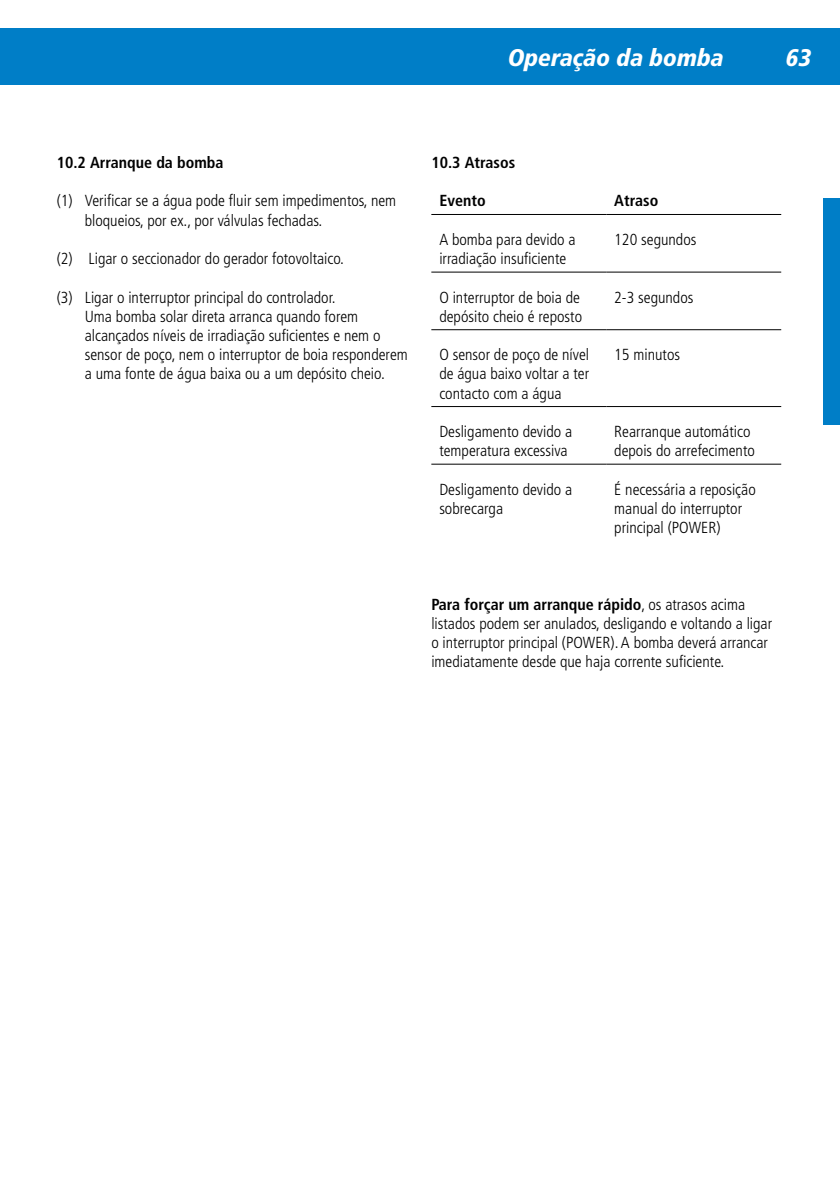
<style>
.page{position:relative;width:840px;height:1191px;background:#fff}
.page>*{position:absolute;margin:0;border:0;box-sizing:border-box;transform-origin:0 0}
.t1{font:italic 900 condensed 24px "Frutiger LT Pro";color:#fff}
.t2{font:300 condensed 16px/19.2px "Frutiger LT Pro";color:#000}
.t3{font:700 condensed 16px "Frutiger LT Pro";color:#000}
.s1{font-weight:700}
</style>
<div class="page">
<hr style="left:431px;top:214px;width:175px;height:1px;background:#000">
<hr style="left:606px;top:214px;width:174px;height:1px;background:#000">
<hr style="left:431px;top:272px;width:175px;height:1px;background:#000">
<hr style="left:606px;top:272px;width:174px;height:1px;background:#000">
<hr style="left:431px;top:329px;width:175px;height:1px;background:#000">
<hr style="left:606px;top:329px;width:174px;height:1px;background:#000">
<hr style="left:431px;top:406px;width:175px;height:1px;background:#000">
<hr style="left:606px;top:406px;width:174px;height:1px;background:#000">
<hr style="left:431px;top:464px;width:175px;height:1px;background:#000">
<hr style="left:606px;top:464px;width:174px;height:1px;background:#000">
<div style="left:0;top:28px;width:839px;height:57px;background:#007ec7"></div>
<div style="left:822px;top:198px;width:17px;height:227px;background:#007ec7"></div>
<h1 class="t1" style="left:508px;top:43px;width:217px">Operação da bomba</h1>
<h1 class="t1" style="left:786px;top:43px;width:26px">63</h1>
<p class="t3" style="left:57px;top:153px;width:168px">10.2 Arranque da bomba</p>
<p class="t2" style="left:85px;top:191px;width:313px;text-indent:-28px">(1) Verificar se a água pode fluir sem impedimentos, nem bloqueios, por ex., por válvulas fechadas.</p>
<p class="t2" style="left:57px;top:249px;width:289px">(2) Ligar o seccionador do gerador fotovoltaico.</p>
<p class="t2" style="left:85px;top:287px;width:324px;text-indent:-28px">(3) Ligar o interruptor principal do controlador.<br>Uma bomba solar direta arranca quando forem alcançados níveis de irradiação suficientes e nem o sensor de poço, nem o interruptor de boia responderem a uma fonte de água baixa ou a um depósito cheio.</p>
<p class="t3" style="left:431px;top:153px;width:85px">10.3 Atrasos</p>
<p class="t3" style="left:439px;top:191px;width:48px">Evento</p>
<p class="t3" style="left:614px;top:191px;width:45px">Atraso</p>
<p class="t2" style="left:439px;top:230px;width:138px">A bomba para devido a irradiação insuficiente</p>
<p class="t2" style="left:614px;top:230px;width:84px">120 segundos</p>
<p class="t2" style="left:439px;top:287px;width:144px">O interruptor de boia de depósito cheio é reposto</p>
<p class="t2" style="left:614px;top:287px;width:81px">2-3 segundos</p>
<p class="t2" style="left:439px;top:345px;width:151px;text-align:justify">O sensor de poço de nível de água baixo voltar a ter contacto com a água</p>
<p class="t2" style="left:614px;top:345px;width:67px">15 minutos</p>
<p class="t2" style="left:439px;top:422px;width:134px">Desligamento devido a temperatura excessiva</p>
<p class="t2" style="left:614px;top:422px;width:142px">Rearranque automático depois do arrefecimento</p>
<p class="t2" style="left:439px;top:479px;width:134px">Desligamento devido a sobrecarga</p>
<p class="t2" style="left:614px;top:479px;width:143px">É necessária a reposição manual do interruptor principal (POWER)</p>
<p class="t2" style="left:431px;top:595px;width:342px"><span class="s1">Para forçar um arranque rápido</span>, os atrasos acima listados podem ser anulados, desligando e voltando a ligar o interruptor principal (POWER). A bomba deverá arrancar imediatamente desde que haja corrente suficiente.</p>
</div>
